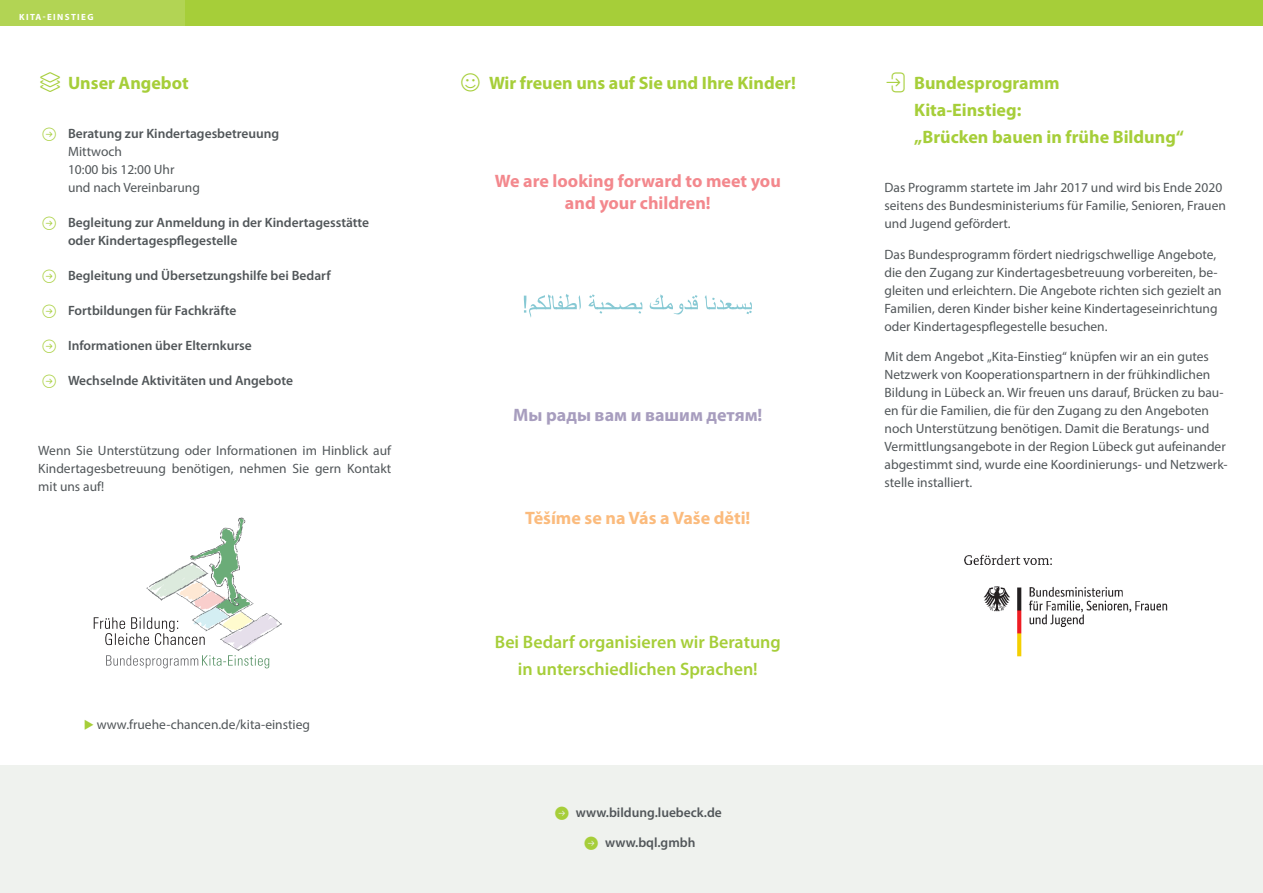
<style>
.page{position:relative;width:1263px;height:893px;background:#fff}
.page>*{position:absolute;margin:0;border:0;box-sizing:border-box;transform-origin:0 0}
.t1{font:700 18px/27px "Myriad Pro";color:#a6ce39}
.t2{font:600 18px/27px "Myriad Pro";color:#a6ce39;text-align:center}
.t3{font:700 18px/21.6px "Myriad Pro";color:#f3888d;text-align:center}
.t4{font:700 18px "Myriad Pro";color:#fbbb7d}
.t5{font:700 18px "Myriad Pro";color:#a79dbe}
.t6{font:13.5px/18px "Myriad Pro";color:#515659}
.t7{font:600 13.5px/18px "Myriad Pro";color:#515659}
.t8{font:700 9px "Myriad Pro";letter-spacing:.15em;color:#fff}
.s1{color:#a6ce39}
</style>
<div class="page">
<div style="left:0;top:765px;width:1263px;height:128px;background:#eff2ee"></div>
<svg style="left:705px;top:295px;width:47px;height:19px"></svg>
<svg style="left:650px;top:294px;width:48px;height:20px"></svg>
<svg style="left:589px;top:294px;width:53px;height:20px"></svg>
<svg style="left:524px;top:294px;width:57px;height:24px"></svg>
<div style="left:0;top:0;width:185px;height:26px;background:#b2d454"></div>
<div style="left:185px;top:0;width:1078px;height:26px;background:#a6ce39"></div>
<svg style="left:94px;top:517px;width:188px;height:151px"></svg>
<img style="left:964px;top:554px;width:204px;height:103px">
<p class="t8" style="left:19px;top:11px;width:76px">KITA-EINSTIEG</p>
<h1 class="t1" style="left:68px;top:70px;width:122px">Unser Angebot</h1>
<p class="t7" style="left:68px;top:124px;width:213px">Beratung zur Kindertagesbetreuung</p>
<p class="t6" style="left:68px;top:142px;width:133px">Mittwoch<br>10:00 bis 12:00 Uhr und nach Vereinbarung</p>
<p class="t7" style="left:68px;top:213px;width:303px">Begleitung zur Anmeldung in der Kindertagesstätte oder Kindertagespflegestelle</p>
<p class="t7" style="left:68px;top:266px;width:264px">Begleitung und Übersetzungshilfe bei Bedarf</p>
<p class="t7" style="left:68px;top:301px;width:170px">Fortbildungen für Fachkräfte</p>
<p class="t7" style="left:68px;top:336px;width:185px">Informationen über Elternkurse</p>
<p class="t7" style="left:68px;top:371px;width:227px">Wechselnde Aktivitäten und Angebote</p>
<p class="t6" style="left:38px;top:441px;width:354px;text-align:justify">Wenn Sie Unterstützung oder Informationen im Hinblick auf Kindertagesbetreuung benötigen, nehmen Sie gern Kontakt mit uns auf!</p>
<p class="t6" style="left:84px;top:715px;width:228px"><span class="s1">◆</span> www.fruehe-chancen.de/kita-einstieg</p>
<h1 class="t1" style="left:459px;top:70px;width:338px">★ Wir freuen uns auf Sie und Ihre Kinder!</h1>
<h1 class="t3" style="left:495px;top:170px;width:287px">We are looking forward to meet you and your children!</h1>
<h1 class="t5" style="left:513px;top:405px;width:251px">Мы рады вам и вашим детям!</h1>
<h1 class="t4" style="left:525px;top:508px;width:227px">Těšíme se na Vás a Vaše děti!</h1>
<h1 class="t2" style="left:495px;top:628px;width:287px">Bei Bedarf organisieren wir Beratung in unterschiedlichen Sprachen!</h1>
<p class="t7" style="left:576px;top:803px;width:148px">www.bildung.luebeck.de</p>
<p class="t7" style="left:605px;top:833px;width:92px">www.bql.gmbh</p>
<h1 class="t1" style="left:914px;top:70px;width:271px">Bundesprogramm<br>Kita-Einstieg:<br>„Brücken bauen in frühe Bildung“</h1>
<p class="t6" style="left:884px;top:178px;width:343px">Das Programm startete im Jahr 2017 und wird bis Ende 2020 seitens des Bundesministeriums für Familie, Senioren, Frauen und Jugend gefördert.</p>
<p class="t6" style="left:884px;top:245px;width:339px">Das Bundesprogramm fördert niedrigschwellige Angebote, die den Zugang zur Kindertagesbetreuung vorbereiten, be&shy;gleiten und erleichtern. Die Angebote richten sich gezielt an Familien, deren Kinder bisher keine Kindertageseinrichtung oder Kindertagespflegestelle besuchen.</p>
<p class="t6" style="left:884px;top:348px;width:345px">Mit dem Angebot „Kita-Einstieg“ knüpfen wir an ein gutes Netzwerk von Kooperationspartnern in der frühkindlichen Bildung in Lübeck an. Wir freuen uns darauf, Brücken zu bau&shy;en für die Familien, die für den Zugang zu den Angeboten noch Unterstützung benötigen. Damit die Beratungs- und Vermittlungsangebote in der Region Lübeck gut aufeinander abgestimmt sind, wurde eine Koordinierungs- und Netzwerk&shy;stelle installiert.</p>
</div>
